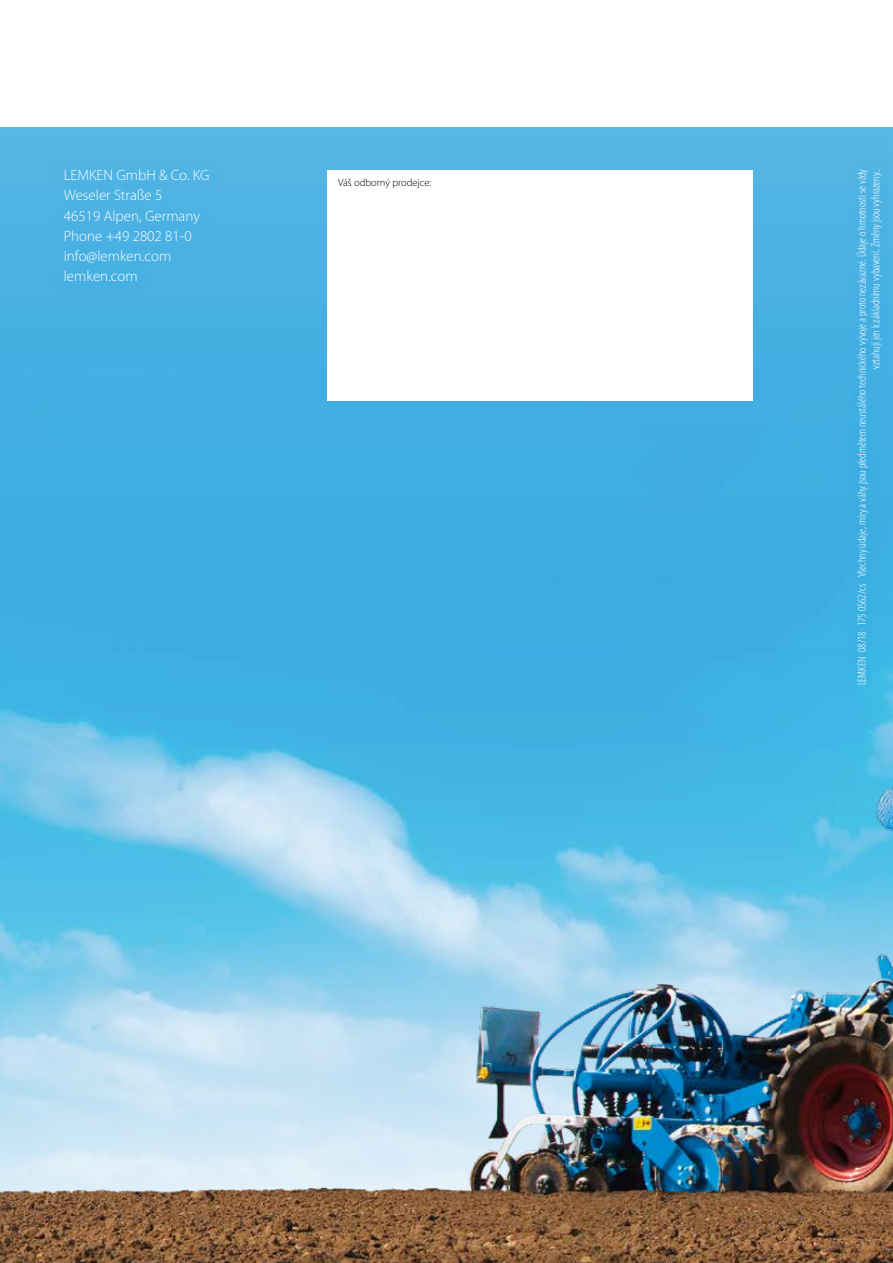
<style>
.page{position:relative;width:893px;height:1263px;background:#fff}
.page>*{position:absolute;margin:0;border:0;box-sizing:border-box;transform-origin:0 0}
.t1{font:300 15px/20.2px "Myriad Pro";color:#fff}
.t2{font:300 condensed 12px/13.5px "Myriad Pro";color:#fff;text-align:right}
.t3{font:300 10.5px "Myriad Pro";color:#000}
</style>
<div class="page">
<img style="left:0;top:128px;width:893px;height:1048px">
<div style="left:327px;top:170px;width:426px;height:231px;background:#fff"></div>
<img style="left:380px;top:575px;width:513px;height:601px">
<img style="left:0;top:1176px;width:893px;height:87px">
<div style="left:50px;top:155px;width:173px;height:141px;background:#4bb2e3"></div>
<div style="left:847px;top:158px;width:45px;height:538px;background:#009fe3;opacity:.5"></div>
<p class="t1" style="left:64px;top:165px;width:147px">LEMKEN GmbH &amp; Co. KG<br>Weseler Straße 5<br>46519 Alpen, Germany<br>Phone +49 2802 81-0 info@lemken.com lemken.com</p>
<p class="t2" style="left:855px;top:685px;width:518px;rotate:-90deg">LEMKEN . 08/18 . 175 0562/cs Všechny údaje, míry a váhy jsou předmětem neustálého technického vývoje a proto nezávazné. Údaje o hmotnosti se vždy vztahují jen k základnímu vybavení. Změny jsou vyhrazeny..</p>
<p class="t3" style="left:338px;top:177px;width:95px">Váš odborný prodejce:</p>
</div>
